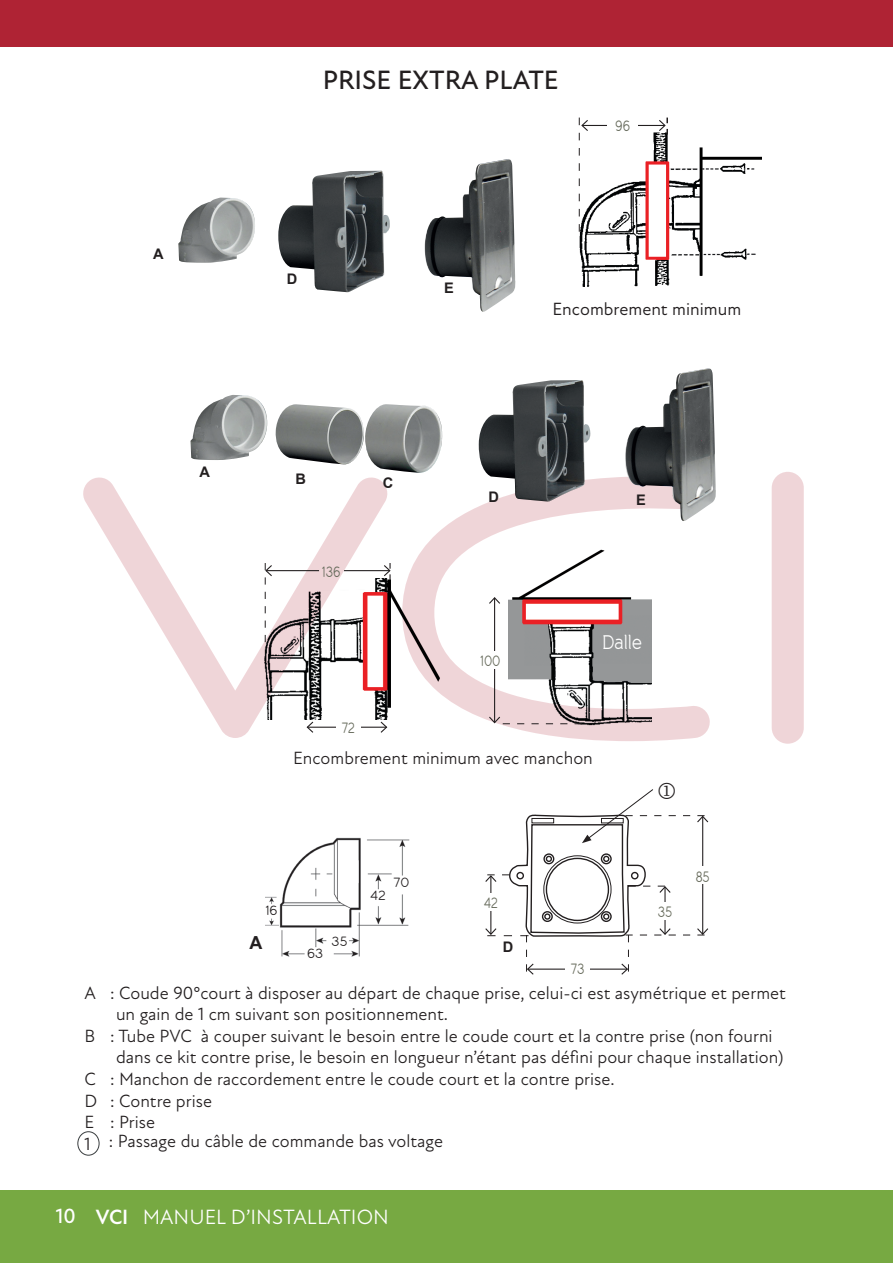
<style>
.page{position:relative;width:893px;height:1263px;background:#fff}
.page>*{position:absolute;margin:0;border:0;box-sizing:border-box;transform-origin:0 0}
.t1{font:500 27px "Atten New";color:#231f20}
.t2{font:21px "Atten New";color:#fff}
.t3{font:19.65px "Banda";letter-spacing:-.01em;color:#fff;scale:.9 1}
.t4{font:18px "Atten New";color:#231f20}
.t5{font:18px "Atten New";color:#231f20}
.t6{font:700 18px "Arial";color:#231f20}
.t7{font:15px "Banda";color:#676b5c;scale:.83 1}
.t8{font:700 14.55px "Arial";color:#231f20}
.t9{font:13.5px "Banda";letter-spacing:-.005em;color:#231f20}
.s1{font-weight:500}
.s2{font-weight:700}
</style>
<div class="page">
<svg style="left:83px;top:477px;width:300px;height:261px"></svg>
<svg style="left:408px;top:524px;width:302px;height:217px"></svg>
<div style="left:772px;top:472px;width:32px;height:272px;background:#efd5d8;border-radius:16px"></div>
<img style="left:190px;top:368px;width:526px;height:156px">
<img style="left:278px;top:837px;width:132px;height:120px">
<img style="left:265px;top:896px;width:13px;height:30px">
<img style="left:278px;top:159px;width:238px;height:153px">
<img style="left:178px;top:198px;width:77px;height:65px">
<img style="left:578px;top:132px;width:183px;height:155px">
<hr style="left:582px;top:125px;width:83px;height:1px;background:#231f20">
<div style="left:607px;top:116px;width:31px;height:18px;background:#fff"></div>
<svg style="left:579px;top:118px;width:10px;height:114px"></svg>
<svg style="left:658px;top:118px;width:10px;height:17px"></svg>
<img style="left:237px;top:578px;width:204px;height:142px">
<hr style="left:266px;top:570px;width:53px;height:1px;background:#231f20">
<hr style="left:344px;top:570px;width:46px;height:1px;background:#231f20">
<hr style="left:307px;top:727px;width:80px;height:1px;background:#231f20">
<svg style="left:379px;top:720px;width:9px;height:14px"></svg>
<svg style="left:306px;top:720px;width:8px;height:14px"></svg>
<div style="left:336px;top:718px;width:24px;height:18px;background:#fff"></div>
<svg style="left:264px;top:563px;width:9px;height:79px"></svg>
<img style="left:508px;top:550px;width:144px;height:185px">
<hr style="left:494px;top:598px;width:1px;height:125px;background:#231f20">
<svg style="left:488px;top:596px;width:13px;height:9px"></svg>
<div style="left:475px;top:651px;width:31px;height:18px;background:#fff"></div>
<svg style="left:488px;top:715px;width:94px;height:9px"></svg>
<svg style="left:383px;top:563px;width:8px;height:17px"></svg>
<div style="left:77px;top:1131px;width:22px;height:24px;border:1px solid #383c3e;border-radius:50%"></div>
<div style="left:0;top:1191px;width:893px;height:72px;background:#77a942"></div>
<div style="left:0;top:0;width:893px;height:47px;background:#af2334"></div>
<svg style="left:485px;top:789px;width:224px;height:186px"></svg>
<p class="t8" style="left:153px;top:245px;width:12px">A</p>
<h1 class="t1" style="left:323px;top:64px;width:237px">PRISE EXTRA PLATE</h1>
<p class="t7" style="left:615px;top:117px;width:20px">96</p>
<p class="t8" style="left:287px;top:269px;width:12px">D</p>
<p class="t8" style="left:444px;top:278px;width:11px">E</p>
<p class="t5" style="left:553px;top:298px;width:190px">Encombrement minimum</p>
<p class="t8" style="left:200px;top:462px;width:12px">A</p>
<p class="t8" style="left:296px;top:470px;width:12px">B</p>
<p class="t8" style="left:383px;top:473px;width:12px">C</p>
<p class="t7" style="left:322px;top:562px;width:24px">136</p>
<p class="t7" style="left:342px;top:719px;width:18px">72</p>
<p class="t8" style="left:488px;top:487px;width:12px">D</p>
<p class="t8" style="left:636px;top:490px;width:11px">E</p>
<p class="t7" style="left:480px;top:652px;width:26px">100</p>
<p class="t3" style="left:602px;top:630px;width:47px">Dalle</p>
<p class="t4" style="left:293px;top:747px;width:301px">Encombrement minimum avec manchon</p>
<p class="t9" style="left:266px;top:902px;width:13px">16</p>
<p class="t6" style="left:249px;top:931px;width:14px">A</p>
<p class="t9" style="left:307px;top:945px;width:18px">63</p>
<p class="t9" style="left:332px;top:933px;width:17px">35</p>
<p class="t9" style="left:370px;top:887px;width:17px">42</p>
<p class="t9" style="left:393px;top:874px;width:18px">70</p>
<p class="t7" style="left:484px;top:893px;width:19px">42</p>
<p class="t8" style="left:503px;top:937px;width:12px">D</p>
<p class="t7" style="left:570px;top:960px;width:18px">73</p>
<p class="t7" style="left:658px;top:902px;width:19px">35</p>
<p class="t7" style="left:696px;top:867px;width:18px">85</p>
<p class="t4" style="left:85px;top:982px;width:703px">A : Coude 90°court à disposer au départ de chaque prise, celui-ci est asymétrique et permet</p>
<p class="t4" style="left:116px;top:1003px;width:334px">un gain de 1 cm suivant son positionnement.</p>
<p class="t4" style="left:85px;top:1025px;width:690px">B : Tube PVC à couper suivant le besoin entre le coude court et la contre prise (non fourni</p>
<p class="t4" style="left:116px;top:1047px;width:669px">dans ce kit contre prise, le besoin en longueur n’étant pas défini pour chaque installation)</p>
<p class="t4" style="left:85px;top:1068px;width:532px">C : Manchon de raccordement entre le coude court et la contre prise.</p>
<p class="t4" style="left:85px;top:1090px;width:129px">D : Contre prise</p>
<p class="t4" style="left:85px;top:1111px;width:72px">E : Prise</p>
<p class="t4" style="left:85px;top:1130px;width:360px">1 : Passage du câble de commande bas voltage</p>
<p class="t2" style="left:56px;top:1204px;width:335px"><span class="s1">10</span> <span class="s2">VCI</span> MANUEL D’INSTALLATION</p>
</div>
